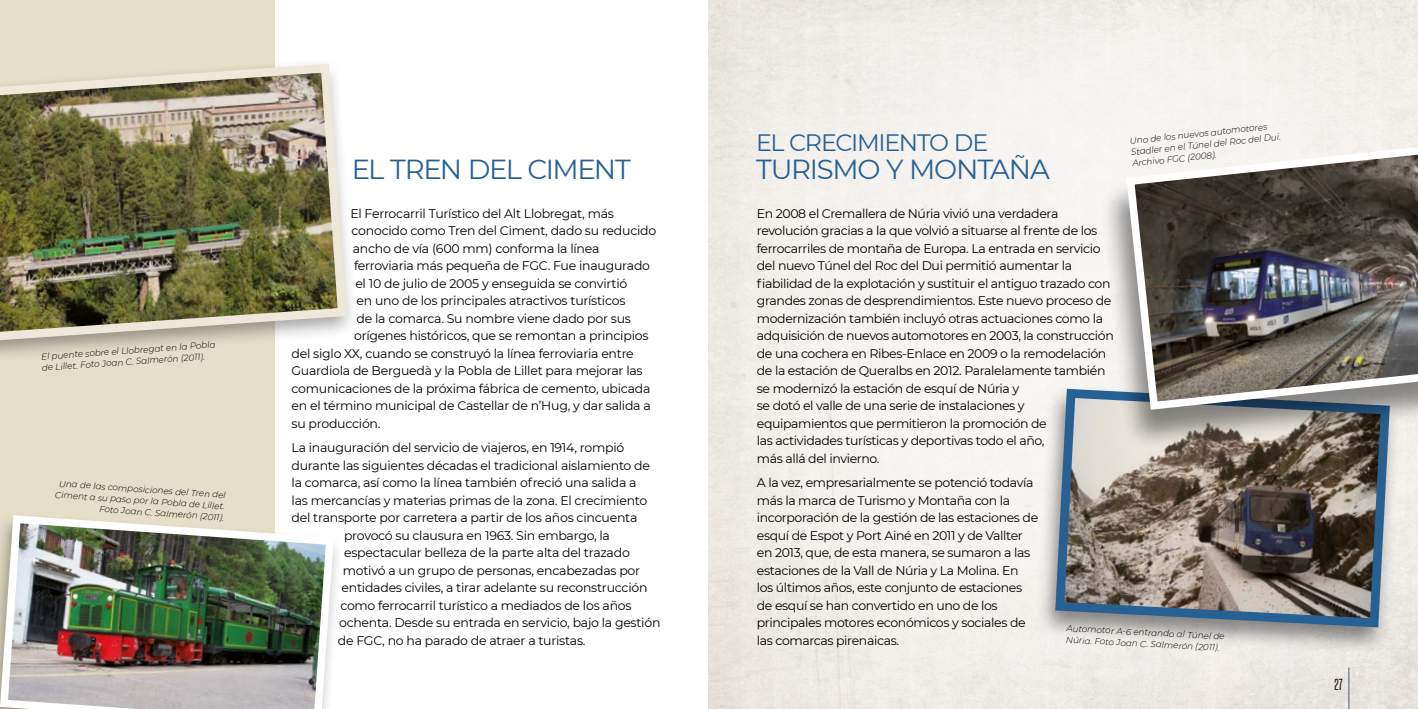
<style>
.page{position:relative;width:1418px;height:709px;background:#fff}
.page>*{position:absolute;margin:0;border:0;box-sizing:border-box;transform-origin:0 0}
.t1{font:27.5px "Montserrat";letter-spacing:-.045em;color:#276093}
.t2{font:23.75px "Montserrat";letter-spacing:-.055em;color:#276093}
.t3{font:13.75px "Steelfish Rg";color:#000}
.t4{font:12.5px/17.5px "Montserrat";letter-spacing:-.03em;color:#000}
.t5{font:italic 300 8.75px/11.2px "Montserrat";color:#000}
</style>
<div class="page">
<div style="left:0;top:0;width:275px;height:709px;background:#e5dec9"></div>
<div style="left:0;top:58px;width:358px;height:306px;background:#000;opacity:.35"></div>
<img style="left:0;top:59px;width:351px;height:288px">
<img style="left:0;top:515px;width:337px;height:194px">
<div style="left:1035px;top:384px;width:366px;height:271px;background:#000;opacity:.45"></div>
<svg style="left:1050px;top:384px;width:344px;height:248px;background:#7e7a77"></svg>
<div style="left:1099px;top:148px;width:318px;height:303px;background:#000;opacity:.45"></div>
<img style="left:1122px;top:139px;width:295px;height:275px">
<p class="t5" style="left:41px;top:351px;width:176px;rotate:-4deg">El puente sobre el Llobregat en la Pobla de Lillet. Foto Joan C. Salmerón (2011).</p>
<p class="t5" style="left:56px;top:477px;width:172px;text-align:right;rotate:4deg">Una de las composiciones del Tren del<br>Ciment a su paso por la Pobla de Lillet.<br>Foto Joan C. Salmerón (2011).</p>
<p class="t1" style="left:352px;top:150px;width:280px">EL TREN DEL CIMENT</p>
<p class="t4" style="left:350px;top:204px;width:265px">El Ferrocarril Turístico del Alt Llobregat, más</p>
<p class="t4" style="left:351px;top:221px;width:306px">conocido como Tren del Ciment, dado su reducido</p>
<p class="t4" style="left:353px;top:239px;width:248px">ancho de vía (600 mm) conforma la línea</p>
<p class="t4" style="left:354px;top:256px;width:297px">ferroviaria más pequeña de FGC. Fue inaugurado</p>
<p class="t4" style="left:355px;top:274px;width:273px">el 10 de julio de 2005 y enseguida se convirtió</p>
<p class="t4" style="left:356px;top:291px;width:270px">en uno de los principales atractivos turísticos</p>
<p class="t4" style="left:356px;top:309px;width:276px">de la comarca. Su nombre viene dado por sus</p>
<p class="t4" style="left:354px;top:326px;width:296px">orígenes históricos, que se remontan a principios</p>
<p class="t4" style="left:291px;top:344px;width:344px">del siglo XX, cuando se construyó la línea ferroviaria entre</p>
<p class="t4" style="left:291px;top:361px;width:352px">Guardiola de Berguedà y la Pobla de Lillet para mejorar las</p>
<p class="t4" style="left:291px;top:379px;width:360px">comunicaciones de la próxima fábrica de cemento, ubicada</p>
<p class="t4" style="left:291px;top:396px;width:361px">en el término municipal de Castellar de n’Hug, y dar salida a</p>
<p class="t4" style="left:291px;top:414px;width:90px">su producción.</p>
<p class="t4" style="left:291px;top:438px;width:334px">La inauguración del servicio de viajeros, en 1914, rompió</p>
<p class="t4" style="left:291px;top:456px;width:360px">durante las siguientes décadas el tradicional aislamiento de</p>
<p class="t4" style="left:291px;top:473px;width:346px">la comarca, así como la línea también ofreció una salida a</p>
<p class="t4" style="left:291px;top:491px;width:357px">las mercancías y materias primas de la zona. El crecimiento</p>
<p class="t4" style="left:291px;top:508px;width:347px">del transporte por carretera a partir de los años cincuenta</p>
<p class="t4" style="left:344px;top:526px;width:267px">provocó su clausura en 1963. Sin embargo, la</p>
<p class="t4" style="left:344px;top:543px;width:287px">espectacular belleza de la parte alta del trazado</p>
<p class="t4" style="left:343px;top:561px;width:299px">motivó a un grupo de personas, encabezadas por</p>
<p class="t4" style="left:341px;top:578px;width:307px">entidades civiles, a tirar adelante su reconstrucción</p>
<p class="t4" style="left:340px;top:596px;width:293px">como ferrocarril turístico a mediados de los años</p>
<p class="t4" style="left:339px;top:613px;width:323px">ochenta. Desde su entrada en servicio, bajo la gestión</p>
<p class="t4" style="left:338px;top:631px;width:249px">de FGC, no ha parado de atraer a turistas.</p>
<p class="t2" style="left:756px;top:126px;width:234px">EL CRECIMIENTO DE</p>
<p class="t1" style="left:756px;top:150px;width:295px">TURISMO Y MONTAÑA</p>
<p class="t5" style="left:1129px;top:135px;width:152px;rotate:-6deg">Uno de los nuevos automotores<br>Stadler en el Túnel del Roc del Dui.<br>Archivo FGC (2008).</p>
<p class="t4" style="left:756px;top:204px;width:358px">En 2008 el Cremallera de Núria vivió una verdadera revolución gracias a la que volvió a situarse al frente de los ferrocarriles de montaña de Europa. La entrada en servicio del nuevo Túnel del Roc del Dui permitió aumentar la fiabilidad de la explotación y sustituir el antiguo trazado con grandes zonas de desprendimientos. Este nuevo proceso de modernización también incluyó otras actuaciones como la adquisición de nuevos automotores en 2003, la construcción de una cochera en Ribes-Enlace en 2009 o la remodelación de la estación de Queralbs en 2012. Paralelamente también se modernizó la estación de esquí de Núria y<br>se dotó el valle de una serie de instalaciones y equipamientos que permitieron la promoción de<br>las actividades turísticas y deportivas todo el año,<br>más allá del invierno.</p>
<p class="t4" style="left:756px;top:473px;width:283px">A la vez, empresarialmente se potenció todavía más la marca de Turismo y Montaña con la incorporación de la gestión de las estaciones de esquí de Espot y Port Ainé en 2011 y de Vallter en 2013, que, de esta manera, se sumaron a las estaciones de la Vall de Núria y La Molina. En los últimos años, este conjunto de estaciones de esquí se han convertido en uno de los principales motores económicos y sociales de las comarcas pirenaicas.</p>
<p class="t5" style="left:1067px;top:622px;width:160px;rotate:3deg">Automotor A-6 entrando al Túnel de<br>Núria. Foto Joan C. Salmerón (2011).</p>
<p class="t3" style="left:1334px;top:675px;width:10px">27</p>
</div>
